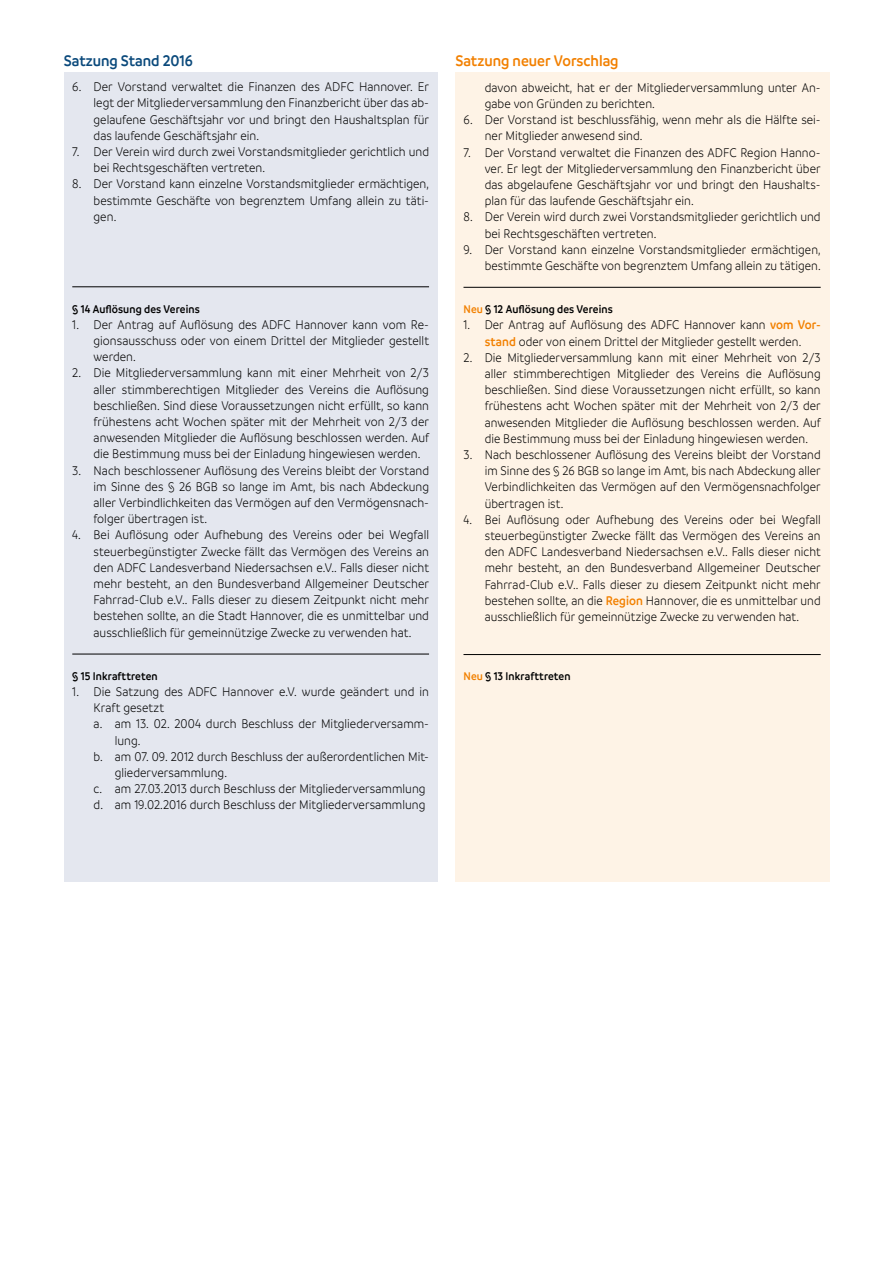
<style>
.page{position:relative;width:893px;height:1263px;background:#fff}
.page>*{position:absolute;margin:0;border:0;box-sizing:border-box;transform-origin:0 0}
.t1{font:600 16.5px "Branding";color:#f28000;scale:.9 1}
.t2{font:600 16.5px "Branding";color:#0a497b;scale:.9 1}
.t3{font:300 13.5px/16.2px "Branding";letter-spacing:.005em;color:#000;text-align:justify;scale:.9 1}
.t4{font:300 13.5px/16.2px "Branding";letter-spacing:.005em;color:#000;text-align:justify;scale:.89 1}
.t5{font:600 12px "Branding";letter-spacing:.01em;color:#000;scale:.9 1}
.s1{color:#f28000}
.s2{font-weight:600;color:#f28000}
</style>
<div class="page">
<div style="left:64px;top:72px;width:374px;height:810px;background:#e4e7ef"></div>
<hr style="left:72px;top:286px;width:357px;height:1px;background:#000">
<hr style="left:72px;top:654px;width:357px;height:1px;background:#000">
<div style="left:455px;top:73px;width:374px;height:809px;background:#fef3e6"></div>
<hr style="left:463px;top:287px;width:358px;height:1px;background:#000">
<hr style="left:463px;top:654px;width:358px;height:1px;background:#000">
<p class="t2" style="left:64px;top:51px;width:145px">Satzung Stand 2016</p>
<p class="t1" style="left:455px;top:51px;width:183px">Satzung neuer Vorschlag</p>
<p class="t3" style="left:94px;top:79px;width:374px;text-indent:-21px">6. Der Vorstand verwaltet die Finanzen des ADFC Hannover. Er legt der Mitgliederversammlung den Finanzbericht über das ab&shy;gelaufene Geschäftsjahr vor und bringt den Haushaltsplan für das laufende Geschäftsjahr ein.</p>
<p class="t3" style="left:94px;top:144px;width:374px;text-indent:-21px">7. Der Verein wird durch zwei Vorstandsmitglieder gerichtlich und bei Rechtsgeschäften vertreten.</p>
<p class="t3" style="left:94px;top:176px;width:374px;text-indent:-21px">8. Der Vorstand kann einzelne Vorstandsmitglieder ermächtigen, bestimmte Geschäfte von begrenztem Umfang allein zu täti&shy;gen.</p>
<p class="t5" style="left:72px;top:302px;width:143px">§ 14 Auflösung des Vereins</p>
<p class="t3" style="left:94px;top:316px;width:374px;text-indent:-21px">1. Der Antrag auf Auflösung des ADFC Hannover kann vom Re&shy;gionsausschuss oder von einem Drittel der Mitglieder gestellt werden.</p>
<p class="t3" style="left:94px;top:365px;width:374px;text-indent:-21px">2. Die Mitgliederversammlung kann mit einer Mehrheit von 2/3 aller stimmberechtigen Mitglieder des Vereins die Auflösung beschließen. Sind diese Voraussetzungen nicht erfüllt, so kann frühestens acht Wochen später mit der Mehrheit von 2/3 der anwesenden Mitglieder die Auflösung beschlossen werden. Auf die Bestimmung muss bei der Einladung hingewiesen werden.</p>
<p class="t3" style="left:94px;top:462px;width:374px;text-indent:-21px">3. Nach beschlossener Auflösung des Vereins bleibt der Vorstand im Sinne des § 26 BGB so lange im Amt, bis nach Abdeckung aller Verbindlichkeiten das Vermögen auf den Vermögensnach&shy;folger übertragen ist.</p>
<p class="t3" style="left:94px;top:527px;width:374px;text-indent:-21px">4. Bei Auflösung oder Aufhebung des Vereins oder bei Wegfall steuerbegünstigter Zwecke fällt das Vermögen des Vereins an den ADFC Landesverband Niedersachsen e.V.. Falls dieser nicht mehr besteht, an den Bundesverband Allgemeiner Deutscher Fahrrad-Club e.V.. Falls dieser zu diesem Zeitpunkt nicht mehr bestehen sollte, an die Stadt Hannover, die es unmittelbar und ausschließlich für gemeinnützige Zwecke zu verwenden hat.</p>
<p class="t5" style="left:72px;top:669px;width:96px">§ 15 Inkrafttreten</p>
<p class="t3" style="left:72px;top:684px;width:398px">1. Die Satzung des ADFC Hannover e.V. wurde geändert und in</p>
<p class="t3" style="left:94px;top:700px;width:80px">Kraft gesetzt</p>
<p class="t3" style="left:94px;top:716px;width:374px">a. am 13. 02. 2004 durch Beschluss der Mitgliederversamm-</p>
<p class="t3" style="left:115px;top:732px;width:30px">lung.</p>
<p class="t3" style="left:94px;top:748px;width:374px">b. am 07. 09. 2012 durch Beschluss der außerordentlichen Mit-</p>
<p class="t3" style="left:115px;top:765px;width:126px">gliederversammlung.</p>
<p class="t3" style="left:94px;top:781px;width:370px">c. am 27.03.2013 durch Beschluss der Mitgliederversammlung</p>
<p class="t3" style="left:94px;top:797px;width:370px">d. am 19.02.2016 durch Beschluss der Mitgliederversammlung</p>
<p class="t3" style="left:485px;top:79px;width:375px">davon abweicht, hat er der Mitgliederversammlung unter An&shy;gabe von Gründen zu berichten.</p>
<p class="t3" style="left:485px;top:112px;width:375px;text-indent:-21px">6. Der Vorstand ist beschlussfähig, wenn mehr als die Hälfte sei&shy;ner Mitglieder anwesend sind.</p>
<p class="t3" style="left:485px;top:144px;width:375px;text-indent:-21px">7. Der Vorstand verwaltet die Finanzen des ADFC Region Hanno&shy;ver. Er legt der Mitgliederversammlung den Finanzbericht über das abgelaufene Geschäftsjahr vor und bringt den Haushalts&shy;plan für das laufende Geschäftsjahr ein.</p>
<p class="t3" style="left:485px;top:209px;width:375px;text-indent:-21px">8. Der Verein wird durch zwei Vorstandsmitglieder gerichtlich und bei Rechtsgeschäften vertreten.</p>
<p class="t3" style="left:463px;top:241px;width:398px;text-align:right">9. Der Vorstand kann einzelne Vorstandsmitglieder ermächtigen, bestimmte Geschäfte von begrenztem Umfang allein zu tätigen.</p>
<p class="t5" style="left:463px;top:303px;width:167px"><span class="s1">Neu</span> § 12 Auflösung des Vereins</p>
<p class="t4" style="left:463px;top:317px;width:403px;text-align:center">1. Der Antrag auf Auflösung des ADFC Hannover kann <span class="s2">vom Vor&shy;stand</span> oder von einem Drittel der Mitglieder gestellt werden.</p>
<p class="t4" style="left:485px;top:349px;width:379px;text-indent:-21px">2. Die Mitgliederversammlung kann mit einer Mehrheit von 2/3 aller stimmberechtigen Mitglieder des Vereins die Auflösung beschließen. Sind diese Voraussetzungen nicht erfüllt, so kann frühestens acht Wochen später mit der Mehrheit von 2/3 der anwesenden Mitglieder die Auflösung beschlossen werden. Auf die Bestimmung muss bei der Einladung hingewiesen werden.</p>
<p class="t4" style="left:485px;top:447px;width:379px;text-indent:-21px">3. Nach beschlossener Auflösung des Vereins bleibt der Vorstand im Sinne des § 26 BGB so lange im Amt, bis nach Abdeckung aller Verbindlichkeiten das Vermögen auf den Vermögensnachfolger übertragen ist.</p>
<p class="t4" style="left:485px;top:511px;width:379px;text-indent:-21px">4. Bei Auflösung oder Aufhebung des Vereins oder bei Wegfall steuerbegünstigter Zwecke fällt das Vermögen des Vereins an den ADFC Landesverband Niedersachsen e.V.. Falls dieser nicht mehr besteht, an den Bundesverband Allgemeiner Deutscher Fahrrad-Club e.V.. Falls dieser zu diesem Zeitpunkt nicht mehr bestehen sollte, an die <span class="s2">Region</span> Hannover, die es unmittelbar und ausschließlich für gemeinnützige Zwecke zu verwenden hat.</p>
<p class="t5" style="left:463px;top:670px;width:120px"><span class="s1">Neu</span> § 13 Inkrafttreten</p>
</div>
